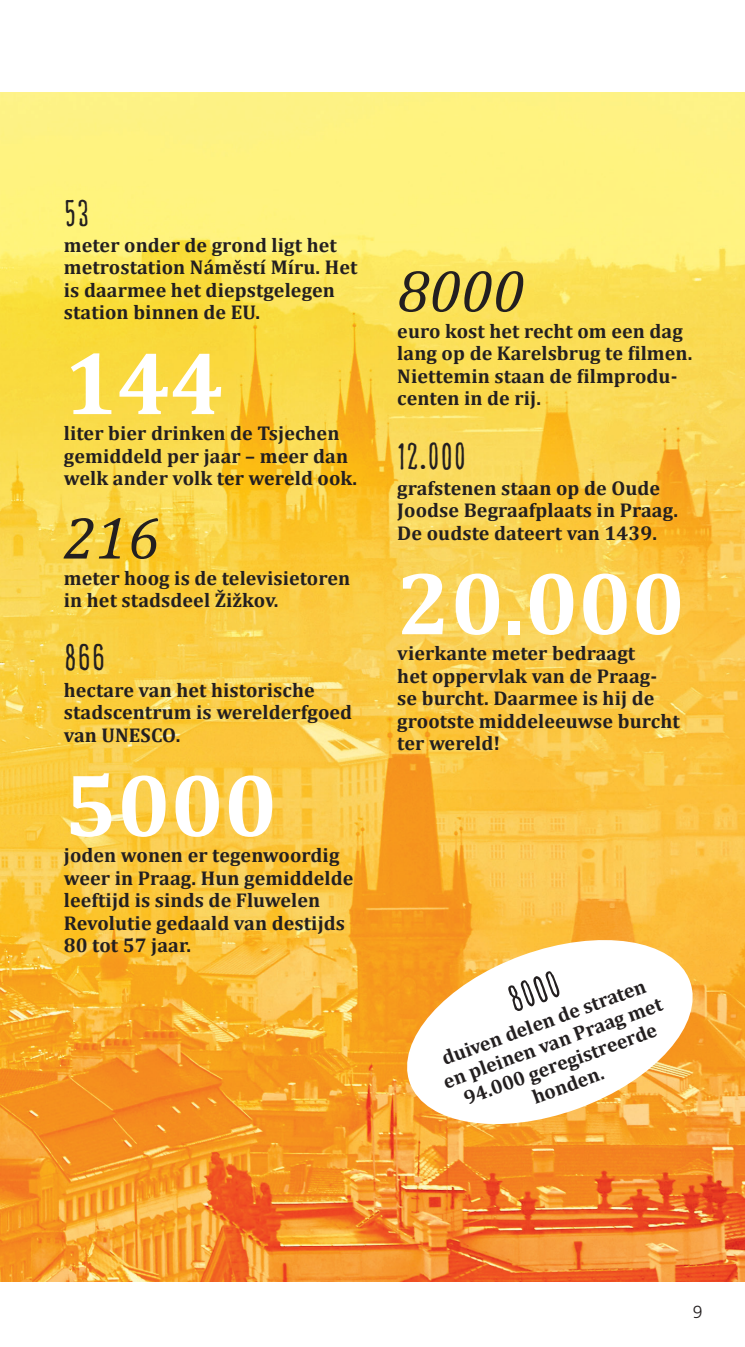
<style>
.page{position:relative;width:745px;height:1347px;background:#fff}
.page>*{position:absolute;margin:0;border:0;box-sizing:border-box;transform-origin:0 0}
.InZahlen_Zahlen_Größ{font:700 90px "Cambria";color:#fff}
.InZahlen_Zahlen_Größ-2{font:italic 60px "Cambria";color:#231f20}
.InZahlen_Zahlen_Größ-3{font:40px "Goodlife Sans Condensed";color:#231f20}
.InZahlen_Zahlen_Text{font:700 20px/22.5px "Cambria";letter-spacing:.005em;color:#231f20}
.Pagina{font:300 17.5px "DM Frutiger LT Pro 45";color:#231f20}
</style>
<div class="page">
<img style="left:0;top:92px;width:744px;height:1189px">
<svg style="left:394px;top:927px;width:310px;height:209px"></svg>
<p class="InZahlen_Zahlen_Größ-3" style="left:64px;top:191px;width:27px">53</p>
<p class="InZahlen_Zahlen_Text" style="left:64px;top:233px;width:295px">meter onder de grond ligt het metrostation Náměstí Míru. Het is daarmee het diepstgelegen station binnen de EU.</p>
<p class="InZahlen_Zahlen_Größ" style="left:64px;top:320px;width:161px">144</p>
<p class="InZahlen_Zahlen_Text" style="left:64px;top:421px;width:294px">liter bier drinken de Tsjechen gemiddeld per jaar – meer dan welk ander volk ter wereld ook.</p>
<p class="InZahlen_Zahlen_Größ-2" style="left:64px;top:496px;width:97px">216</p>
<p class="InZahlen_Zahlen_Text" style="left:64px;top:566px;width:288px">meter hoog is de televisietoren in het stadsdeel Žižkov.</p>
<p class="InZahlen_Zahlen_Größ-3" style="left:64px;top:635px;width:43px">866</p>
<p class="InZahlen_Zahlen_Text" style="left:64px;top:678px;width:290px">hectare van het historische stadscentrum is werelderfgoed van UNESCO.</p>
<p class="InZahlen_Zahlen_Größ" style="left:64px;top:742px;width:215px">5000</p>
<p class="InZahlen_Zahlen_Text" style="left:64px;top:843px;width:291px">joden wonen er tegenwoordig weer in Praag. Hun gemiddelde leeftijd is sinds de Fluwelen<br>Revolutie gedaald van destijds<br>80 tot 57 jaar.</p>
<p class="InZahlen_Zahlen_Größ-2" style="left:397px;top:249px;width:128px">8000</p>
<p class="InZahlen_Zahlen_Text" style="left:397px;top:319px;width:296px">euro kost het recht om een dag lang op de Karelsbrug te filmen.<br>Niettemin staan de filmprodu&shy;centen in de rij.</p>
<p class="InZahlen_Zahlen_Größ-3" style="left:397px;top:433px;width:71px">12.000</p>
<p class="InZahlen_Zahlen_Text" style="left:397px;top:476px;width:282px">grafstenen staan op de Oude<br>Joodse Begraafplaats in Praag.<br>De oudste dateert van 1439.</p>
<p class="InZahlen_Zahlen_Größ" style="left:397px;top:540px;width:289px">20.000</p>
<p class="InZahlen_Zahlen_Text" style="left:397px;top:641px;width:284px">vierkante meter bedraagt<br>het oppervlak van de Praag&shy;se burcht. Daarmee is hij de grootste middeleeuwse burcht ter wereld!</p>
<p class="InZahlen_Zahlen_Größ-3" style="left:501px;top:979px;width:55px;rotate:-20deg">8000</p>
<p class="InZahlen_Zahlen_Text" style="left:431px;top:1049px;width:233px;text-align:center;rotate:-20deg">duiven delen de straten en pleinen van Praag met<br>94.000 geregistreerde honden.</p>
<p class="Pagina" style="left:692px;top:1301px;width:11px">9</p>
</div>
